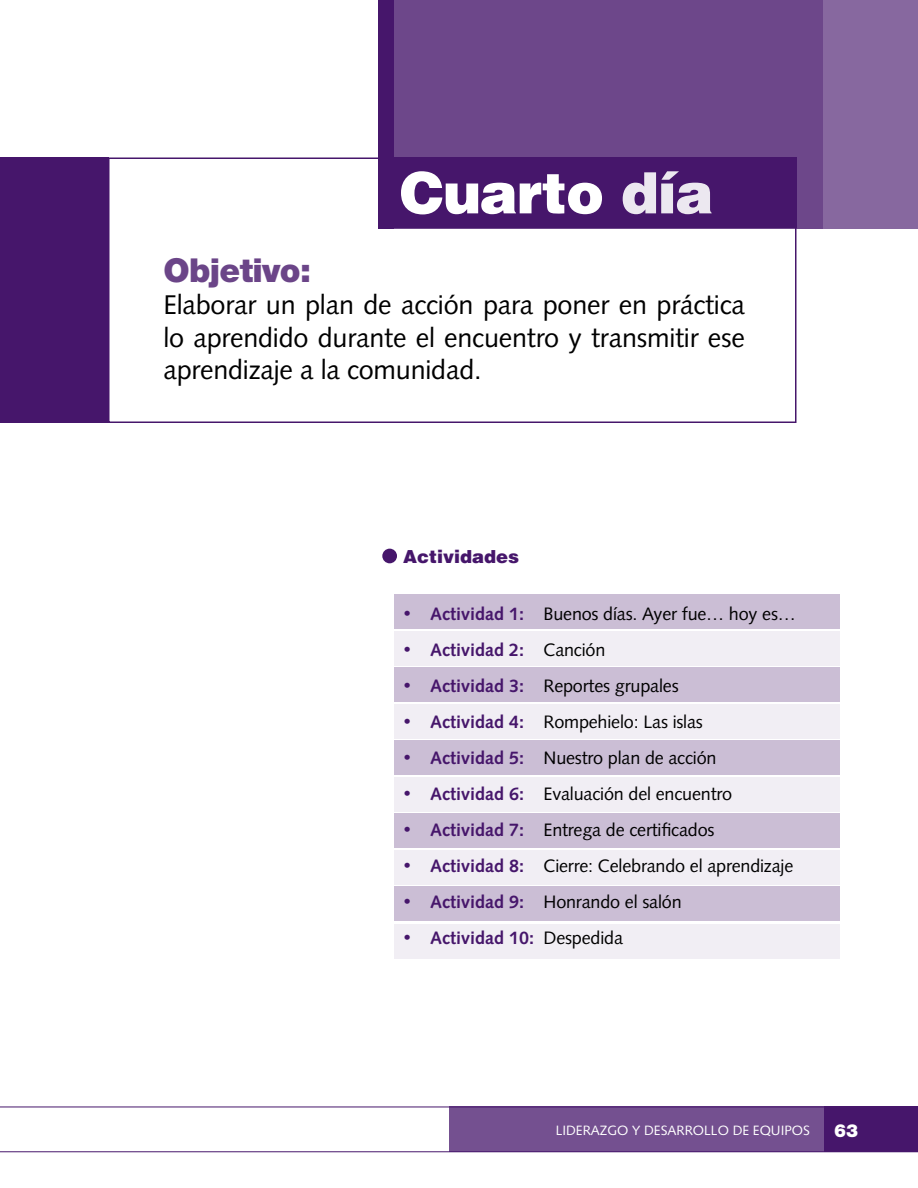
<style>
.page{position:relative;width:918px;height:1188px;background:#fff}
.page>*{position:absolute;margin:0;border:0;box-sizing:border-box;transform-origin:0 0}
.t1{font:900 57px "Helvetica";letter-spacing:-.02em;color:#fff}
.t2{font:900 33px "Helvetica Neue";letter-spacing:-.02em;color:#6b4588}
.t3{font:27px/32.4px "Syntax";letter-spacing:-.01em;color:#000;text-align:justify}
.t4{font:18px "Syntax";letter-spacing:-.01em;color:#000}
.t5{font:700 18px "Syntax";color:#46166b}
.t6{font:900 18px "Helvetica";color:#46166b}
.t7{font:900 18px "Helvetica Neue";color:#fff}
.t8{font:13.5px "Syntax";color:#fff}
.s1{color:#ece8f0}
.s2{color:#46166b}
.s3{font-weight:700;color:#46166b}
.s4{font-weight:400;color:#000}
</style>
<div class="page">
<div style="left:662px;top:1107px;width:256px;height:45px;background:#46166b"></div>
<div style="left:449px;top:1107px;width:375px;height:45px;background:#745090"></div>
<hr style="left:0;top:1107px;width:918px;height:1px;background:#46166b">
<hr style="left:0;top:1151px;width:918px;height:1px;background:#46166b">
<div style="left:394px;top:595px;width:446px;height:34px;background:#cbbed5"></div>
<div style="left:394px;top:631px;width:446px;height:35px;background:#ece8f0"></div>
<div style="left:394px;top:704px;width:446px;height:34px;background:#ece8f0"></div>
<div style="left:394px;top:777px;width:446px;height:34px;background:#ece8f0"></div>
<div style="left:394px;top:850px;width:446px;height:34px;background:#ece8f0"></div>
<div style="left:394px;top:924px;width:446px;height:34px;background:#ece8f0"></div>
<div style="left:394px;top:668px;width:446px;height:34px;background:#cbbed5"></div>
<div style="left:394px;top:741px;width:446px;height:34px;background:#cbbed5"></div>
<div style="left:394px;top:813px;width:446px;height:35px;background:#cbbed5"></div>
<div style="left:394px;top:886px;width:446px;height:35px;background:#cbbed5"></div>
<div style="left:0;top:158px;width:109px;height:265px;background:#46166b"></div>
<div style="left:378px;top:0;width:540px;height:229px;background:#46166b"></div>
<div style="left:394px;top:0;width:524px;height:229px;background:#6d478a"></div>
<div style="left:824px;top:0;width:94px;height:229px;background:#87689f"></div>
<div style="left:378px;top:158px;width:418px;height:70px;background:#46166b"></div>
<div style="left:108px;top:158px;width:688px;height:265px;border:2px solid #46166b"></div>
<div style="left:382px;top:549px;width:15px;height:14px;background:#46166b;border-radius:50%"></div>
<h1 class="t1" style="left:400px;top:156px;width:315px">Cuarto <span class="s1">día</span></h1>
<h2 class="t2" style="left:164px;top:250px;width:149px">Objetivo:</h2>
<h3 class="t3" style="left:164px;top:289px;width:583px">Elaborar un plan de acción para poner en práctica lo aprendido durante el encuentro y transmitir ese aprendizaje a la comunidad.</h3>
<p class="t6" style="left:403px;top:544px;width:118px">Actividades</p>
<p class="t4" style="left:403px;top:603px;width:394px"><span class="s2">•</span> <span class="s3">Actividad 1:</span> Buenos días. Ayer fue… hoy es…</p>
<p class="t5" style="left:403px;top:640px;width:204px">• Actividad 2: <span class="s4">Canción</span></p>
<p class="t4" style="left:403px;top:675px;width:277px"><span class="s2">•</span> <span class="s3">Actividad 3:</span> Reportes grupales</p>
<p class="t4" style="left:403px;top:711px;width:301px"><span class="s2">•</span> <span class="s3">Actividad 4:</span> Rompehielo: Las islas</p>
<p class="t4" style="left:403px;top:747px;width:315px"><span class="s2">•</span> <span class="s3">Actividad 5:</span> Nuestro plan de acción</p>
<p class="t4" style="left:403px;top:783px;width:331px"><span class="s2">•</span> <span class="s3">Actividad 6:</span> Evaluación del encuentro</p>
<p class="t4" style="left:403px;top:819px;width:313px"><span class="s2">•</span> <span class="s3">Actividad 7:</span> Entrega de certificados</p>
<p class="t4" style="left:403px;top:855px;width:392px"><span class="s2">•</span> <span class="s3">Actividad 8:</span> Cierre: Celebrando el aprendizaje</p>
<p class="t4" style="left:403px;top:891px;width:280px"><span class="s2">•</span> <span class="s3">Actividad 9:</span> Honrando el salón</p>
<p class="t5" style="left:403px;top:928px;width:221px">• Actividad 10: <span class="s4">Despedida</span></p>
<p class="t8" style="left:556px;top:1123px;width:256px">LIDERAZGO Y DESARROLLO DE EQUIPOS</p>
<p class="t7" style="left:834px;top:1120px;width:26px">63</p>
</div>
